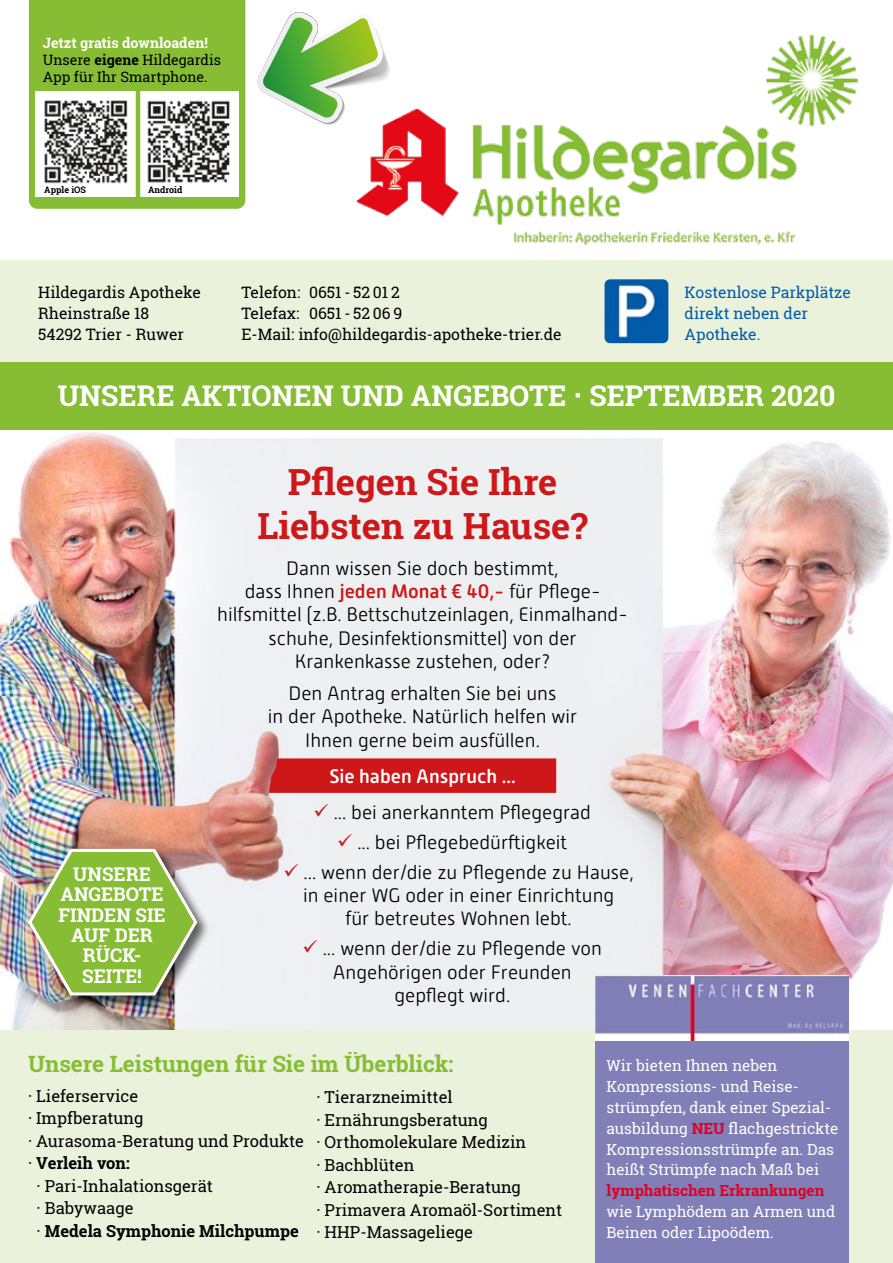
<style>
.page{position:relative;width:893px;height:1263px;background:#fff}
.page>*{position:absolute;margin:0;border:0;box-sizing:border-box;transform-origin:0 0}
.t1{font:700 36px/43.2px "Roboto Slab";color:#cd1719;text-align:center}
.t2{font:700 28.5px "Roboto Slab";color:#fff}
.t3{font:700 22.5px "Roboto Slab";color:#86bd35}
.t4{font:300 19.5px/23.4px "Alwyn New Rounded";color:#000;text-align:center}
.t5{font:500 19.5px "Alwyn New Rounded";color:#fff}
.t6{font:700 18.9px/20.4px "Roboto Slab";color:#fff;text-align:center}
.t7{font:16.5px/22.5px "Roboto Slab";color:#000}
.t8{font:700 16.5px "Roboto Slab";color:#000}
.t9{font:15.75px/21px "Roboto Slab";color:#000}
.t10{font:15.75px/21px "Roboto Slab";color:#005baa}
.t11{font:15.3px/20.9px "Roboto Slab";color:#fff}
.t12{font:700 15.3px "Roboto Slab";color:#e00024}
.t13{font:14.25px/17.1px "Roboto Slab";color:#000}
.t14{font:700 9px "Roboto Slab";color:#000}
.s1{font-weight:700;color:#fff}
.s2{font-weight:700}
.s3{font-weight:500;color:#cd1719}
.s4{font-weight:400}
.s5{font-weight:700;color:#e00024}
</style>
<div class="page">
<img style="left:0;top:429px;width:893px;height:601px">
<svg style="left:269px;top:758px;width:287px;height:35px;background:#cd1b1d"></svg>
<div style="left:27px;top:846px;width:184px;height:164px;background:#000;opacity:.61"></div>
<img style="left:26px;top:846px;width:173px;height:151px">
<div style="left:29px;top:0;width:216px;height:209px;background:#86bd35"></div>
<div style="left:36px;top:92px;width:203px;height:105px;background:#fff"></div>
<img style="left:356px;top:34px;width:501px;height:212px">
<div style="left:0;top:260px;width:893px;height:112px;background:#eaf2dc"></div>
<div style="left:0;top:362px;width:893px;height:67px;background:#86bd35"></div>
<img style="left:604px;top:279px;width:64px;height:64px">
<img style="left:44px;top:92px;width:186px;height:99px">
<img style="left:148px;top:188px;width:15px;height:3px">
<hr style="left:136px;top:89px;width:4px;height:113px;background:#86bd35">
<div style="left:0;top:1030px;width:893px;height:233px;background:#eaf2dc"></div>
<div style="left:595px;top:1026px;width:254px;height:237px;background:#807fb8"></div>
<img style="left:595px;top:975px;width:254px;height:66px">
<svg style="left:257px;top:12px;width:141px;height:134px"></svg>
<svg style="left:315px;top:803px;width:13px;height:13px"></svg>
<svg style="left:339px;top:833px;width:13px;height:13px"></svg>
<svg style="left:285px;top:863px;width:13px;height:13px"></svg>
<svg style="left:304px;top:940px;width:13px;height:13px"></svg>
<p class="t13" style="left:43px;top:34px;width:180px"><span class="s1">Jetzt gratis downloaden!<br></span>Unsere <span class="s2">eigene</span> Hildegardis<br>App für Ihr Smartphone.</p>
<p class="t14" style="left:44px;top:184px;width:43px">Apple iOS</p>
<p class="t14" style="left:148px;top:184px;width:36px">Android</p>
<p class="t9" style="left:38px;top:282px;width:164px">Hildegardis Apotheke<br>Rheinstraße 18<br>54292 Trier - Ruwer</p>
<p class="t9" style="left:242px;top:282px;width:322px">Telefon: 0651 - 52 01 2<br>Telefax: 0651 - 52 06 9<br>E-Mail: info@hildegardis-apotheke-trier.de</p>
<p class="t10" style="left:685px;top:282px;width:168px">Kostenlose Parkplätze direkt neben der<br>Apotheke.</p>
<h2 class="t2" style="left:58px;top:376px;width:779px">UNSERE AKTIONEN UND ANGEBOTE SEPTEMBER 2020</h2>
<p class="t6" style="left:58px;top:863px;width:109px">UNSERE<br>ANGEBOTE<br>FINDEN SIE<br>AUF DER<br>RÜCK-<br>SEITE!</p>
<h1 class="t1" style="left:257px;top:460px;width:332px">Pflegen Sie Ihre<br>Liebsten zu Hause?</h1>
<p class="t4" style="left:217px;top:556px;width:412px">Dann wissen Sie doch bestimmt,<br>dass Ihnen <span class="s3">jeden Monat € 40,-</span> für Pflege&shy;hilfsmittel (z.B. Bettschutzeinlagen, Einmalhand&shy;schuhe, Desinfektionsmittel) von der Krankenkasse zustehen, oder?</p>
<p class="t4" style="left:268px;top:681px;width:311px">Den Antrag erhalten Sie bei uns<br>in der Apotheke. Natürlich helfen wir<br>Ihnen gerne beim ausfüllen.</p>
<p class="t5" style="left:329px;top:765px;width:188px">Sie haben Anspruch ...</p>
<p class="t4" style="left:334px;top:800px;width:259px">... bei anerkanntem Pflegegrad</p>
<p class="t4" style="left:357px;top:830px;width:211px">... bei Pflegebedürftigkeit</p>
<p class="t4" style="left:304px;top:860px;width:332px">... wenn der/die zu Pflegende zu Hause,</p>
<p class="t4" style="left:303px;top:883px;width:313px">in einer WG oder in einer Einrichtung für betreutes Wohnen lebt.</p>
<p class="t4" style="left:323px;top:937px;width:281px">... wenn der/die zu Pflegende von</p>
<p class="t4" style="left:333px;top:960px;width:240px">Angehörigen oder Freunden</p>
<p class="t4" style="left:394px;top:984px;width:117px">gepflegt wird.</p>
<p class="t3" style="left:28px;top:1048px;width:427px">Unsere Leistungen für Sie im Überblick:</p>
<p class="t7" style="left:28px;top:1084px;width:112px">· Lieferservice</p>
<p class="t7" style="left:28px;top:1107px;width:117px">· Impfberatung</p>
<p class="t7" style="left:28px;top:1129px;width:277px">· Aurasoma-Beratung und Produkte</p>
<p class="t8" style="left:28px;top:1152px;width:103px"><span class="s4">·</span> Verleih von:</p>
<p class="t7" style="left:37px;top:1174px;width:178px">· Pari-Inhalationsgerät</p>
<p class="t7" style="left:37px;top:1197px;width:99px">· Babywaage</p>
<p class="t8" style="left:37px;top:1220px;width:264px"><span class="s4">·</span> Medela Symphonie Milchpumpe</p>
<p class="t7" style="left:316px;top:1085px;width:247px">· Tierarzneimittel<br>· Ernährungsberatung<br>· Orthomolekulare Medizin<br>· Bachblüten<br>· Aromatherapie-Beratung<br>· Primavera Aromaöl-Sortiment · HHP-Massageliege</p>
<p class="t11" style="left:606px;top:1054px;width:233px">Wir bieten Ihnen neben<br>Kompressions- und Reise&shy;strümpfen, dank einer Spezial&shy;ausbildung <span class="s5">NEU</span> flachgestrickte<br>Kompressionsstrümpfe an. Das heißt Strümpfe nach Maß bei</p>
<p class="t12" style="left:606px;top:1180px;width:219px">lymphatischen Erkrankungen</p>
<p class="t11" style="left:606px;top:1201px;width:230px">wie Lymphödem an Armen und<br>Beinen oder Lipoödem.</p>
</div>
